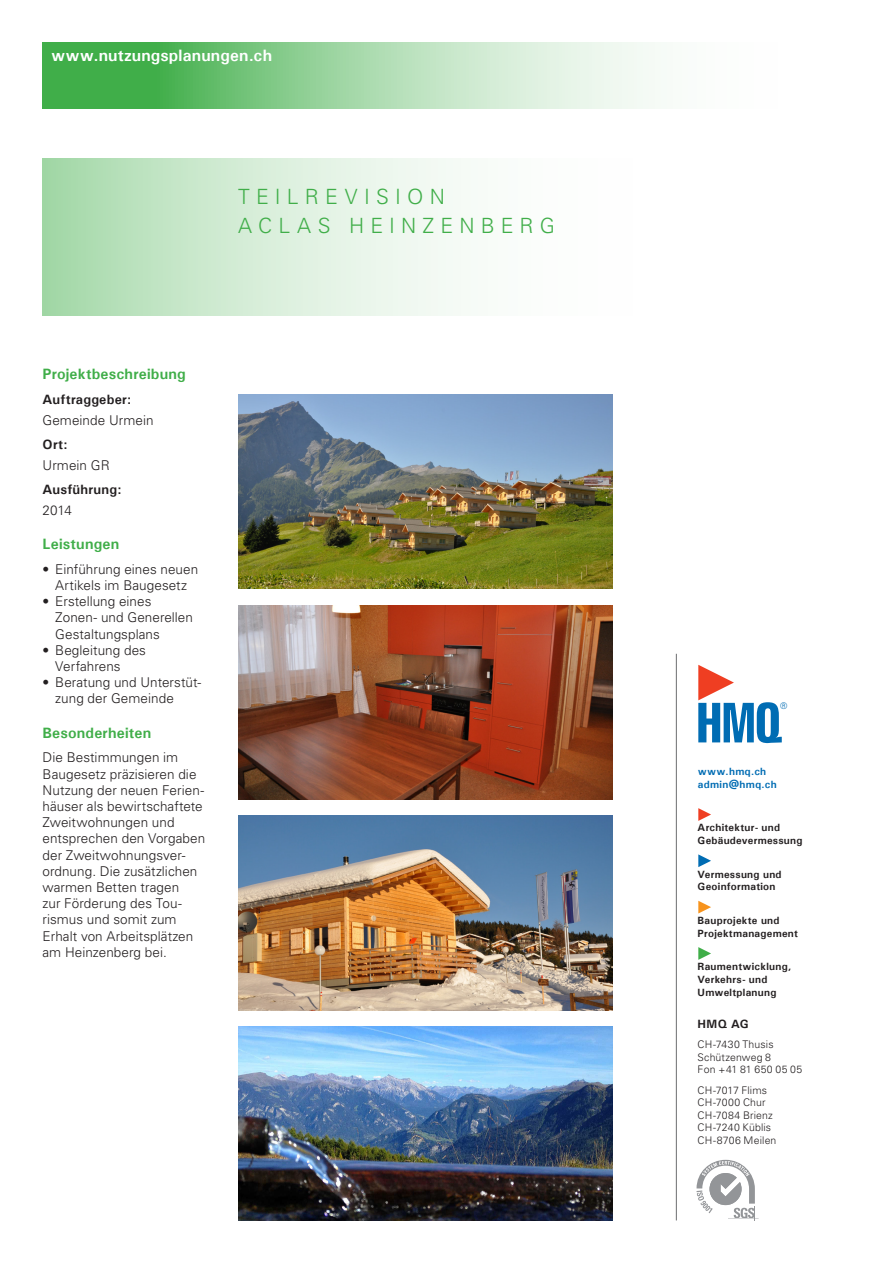
<style>
.page{position:relative;width:893px;height:1263px;background:#fff}
.page>*{position:absolute;margin:0;border:0;box-sizing:border-box;transform-origin:0 0}
.t1{font:300 21px/28.5px "Univers";letter-spacing:.295em;color:#40ae49}
.t2{font:700 16.5px "Univers";letter-spacing:.01em;color:#fff}
.t3{font:700 15px "Univers";letter-spacing:.015em;color:#40ae49}
.t4{font:300 13.5px/16.2px "Univers";letter-spacing:.005em;color:#231f20}
.t5{font:700 13.5px "Univers";letter-spacing:.015em;color:#231f20}
.t6{font:700 12px "Univers";color:#231f20}
.t7{font:700 10.5px/12.6px "Univers";letter-spacing:.025em;color:#231f20}
.t8{font:300 10.5px/12.6px "Univers";letter-spacing:.015em;color:#231f20}
.t9{font:700 10.5px/12.6px "Univers";letter-spacing:.025em;color:#006cb3}
.t10{font:300 condensed 9.15px "Univers";color:#006cb3}
</style>
<div class="page">
<svg style="left:43px;top:43px;width:606px;height:66px;background:#99d39e"></svg>
<svg style="left:43px;top:158px;width:410px;height:158px;background:#d1ebd3"></svg>
<img style="left:238px;top:605px;width:374px;height:194px">
<img style="left:238px;top:1026px;width:374px;height:194px">
<svg style="left:698px;top:808px;width:13px;height:13px"></svg>
<svg style="left:698px;top:854px;width:13px;height:13px"></svg>
<svg style="left:698px;top:901px;width:13px;height:12px"></svg>
<svg style="left:698px;top:947px;width:13px;height:13px"></svg>
<svg style="left:698px;top:665px;width:84px;height:78px"></svg>
<hr style="left:676px;top:654px;width:1px;height:566px;background:#6c6d70">
<svg style="left:696px;top:1160px;width:63px;height:60px"></svg>
<img style="left:238px;top:816px;width:374px;height:194px">
<img style="left:238px;top:395px;width:374px;height:194px">
<p class="t2" style="left:51px;top:45px;width:223px">www.nutzungsplanungen.ch</p>
<h1 class="t1" style="left:238px;top:182px;width:318px">TEILREVISION<br>ACLAS HEINZENBERG</h1>
<p class="t3" style="left:43px;top:365px;width:145px">Projektbeschreibung</p>
<p class="t5" style="left:43px;top:391px;width:90px">Auftraggeber:</p>
<p class="t4" style="left:43px;top:411px;width:113px">Gemeinde Urmein</p>
<p class="t5" style="left:43px;top:436px;width:27px">Ort:</p>
<p class="t4" style="left:43px;top:456px;width:69px">Urmein GR</p>
<p class="t5" style="left:43px;top:481px;width:81px">Ausführung:</p>
<p class="t4" style="left:43px;top:502px;width:31px">2014</p>
<p class="t3" style="left:43px;top:534px;width:78px">Leistungen</p>
<p class="t4" style="left:43px;top:560px;width:157px;text-align:center">• Einführung eines neuen<br>Artikels im Baugesetz</p>
<p class="t4" style="left:55px;top:593px;width:139px;text-indent:-13px">• Erstellung eines<br>Zonen- und Generellen<br>Gestaltungsplans</p>
<p class="t4" style="left:55px;top:641px;width:92px;text-indent:-13px">• Begleitung des<br>Verfahrens</p>
<p class="t4" style="left:55px;top:674px;width:148px;text-indent:-13px">• Beratung und Unterstüt&shy;zung der Gemeinde</p>
<p class="t3" style="left:43px;top:723px;width:110px">Besonderheiten</p>
<p class="t4" style="left:43px;top:749px;width:164px">Die Bestimmungen im<br>Baugesetz präzisieren die<br>Nutzung der neuen Ferien&shy;häuser als bewirtschaftete<br>Zweitwohnungen und entsprechen den Vorgaben der Zweitwohnungsver&shy;ordnung. Die zusätzlichen warmen Betten tragen<br>zur Förderung des Tou&shy;rismus und somit zum<br>Erhalt von Arbeitsplätzen am Heinzenberg bei.</p>
<p class="t10" style="left:780px;top:700px;width:9px">®</p>
<p class="t9" style="left:698px;top:765px;width:80px">www.hmq.ch admin@hmq.ch</p>
<p class="t7" style="left:698px;top:821px;width:106px">Architektur- und<br>Gebäudevermessung</p>
<p class="t7" style="left:698px;top:867px;width:86px">Vermessung und<br>Geoinformation</p>
<p class="t7" style="left:698px;top:914px;width:102px">Bauprojekte und<br>Projektmanagement</p>
<p class="t7" style="left:698px;top:960px;width:95px">Raumentwicklung,<br>Verkehrs- und<br>Umweltplanung</p>
<p class="t6" style="left:698px;top:1016px;width:53px">HMQ AG</p>
<p class="t8" style="left:698px;top:1038px;width:106px">CH-7430 Thusis<br>Schützenweg 8<br>Fon +41 81 650 05 05</p>
<p class="t8" style="left:698px;top:1083px;width:80px">CH-7017 Flims<br>CH-7000 Chur<br>CH-7084 Brienz<br>CH-7240 Küblis<br>CH-8706 Meilen</p>
</div>
